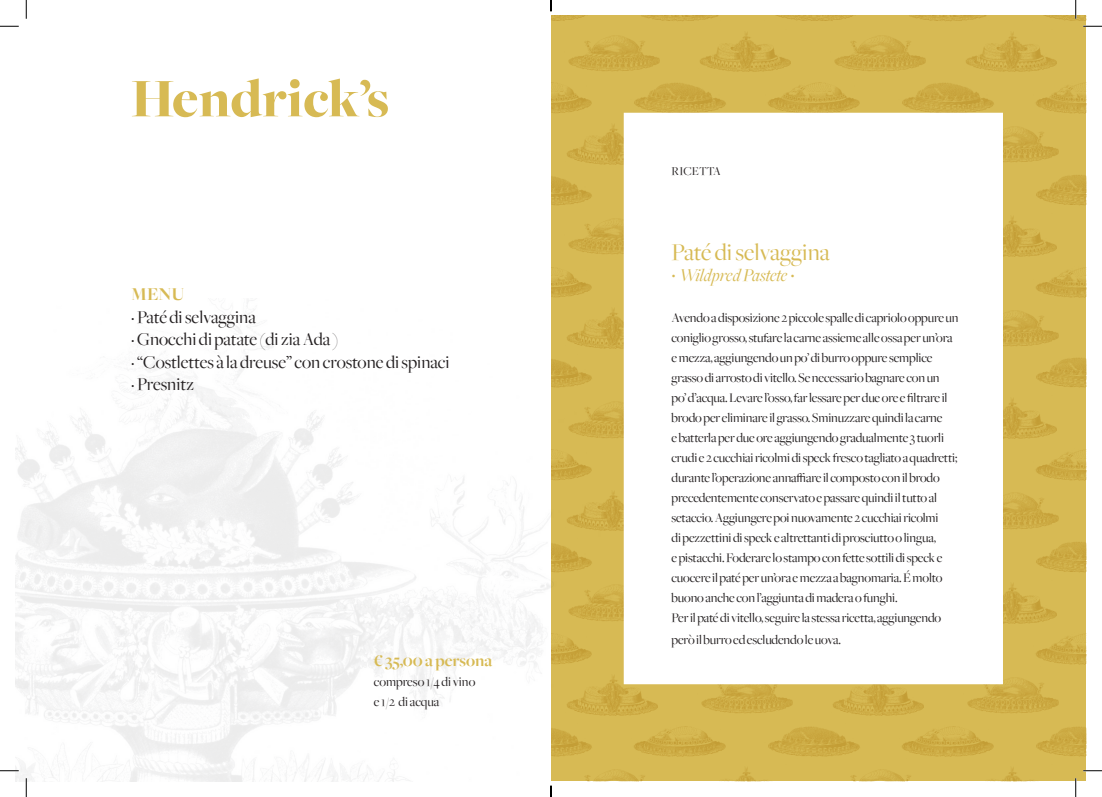
<style>
.page{position:relative;width:1102px;height:797px;background:#fff}
.page>*{position:absolute;margin:0;border:0;box-sizing:border-box;transform-origin:0 0}
.t1{font:900 56.25px "Freight Big";color:#d7ba54}
.t2{font:25px "Freight Big";color:#d7ba54}
.t3{font:18.75px/22.5px "Freight Big";color:#231f20}
.t4{font:italic 18.75px "Freight Big";letter-spacing:-.01em;color:#d7ba54}
.t5{font:700 18.75px "Freight Big";color:#d7ba54}
.t6{font:700 17.5px "Freight Big";color:#d7ba54}
.t7{font:13.75px/20px "Freight Big";letter-spacing:-.01em;color:#231f20}
.t8{font:12.5px "Freight Big";color:#231f20}
.s1{font-style:normal;font-size:23.75px}
</style>
<div class="page">
<div style="left:551px;top:16px;width:535px;height:765px;background:#d7ba54"></div>
<img style="left:551px;top:267px;width:41px;height:30px">
<img style="left:1036px;top:268px;width:50px;height:30px">
<img style="left:568px;top:224px;width:55px;height:30px">
<img style="left:1002px;top:214px;width:55px;height:44px">
<img style="left:642px;top:16px;width:76px;height:5px">
<img style="left:910px;top:16px;width:76px;height:5px">
<img style="left:779px;top:16px;width:73px;height:5px">
<img style="left:1046px;top:16px;width:40px;height:5px">
<img style="left:568px;top:37px;width:92px;height:34px">
<img style="left:700px;top:33px;width:91px;height:39px">
<img style="left:834px;top:37px;width:92px;height:34px">
<img style="left:966px;top:33px;width:91px;height:39px">
<img style="left:1002px;top:309px;width:57px;height:38px">
<img style="left:551px;top:82px;width:41px;height:31px">
<img style="left:764px;top:82px;width:96px;height:31px">
<img style="left:1036px;top:83px;width:50px;height:31px">
<img style="left:630px;top:83px;width:96px;height:30px">
<img style="left:898px;top:83px;width:96px;height:30px">
<img style="left:551px;top:176px;width:41px;height:29px">
<img style="left:1036px;top:175px;width:50px;height:30px">
<img style="left:567px;top:125px;width:56px;height:40px">
<img style="left:1002px;top:124px;width:57px;height:39px">
<img style="left:1036px;top:634px;width:50px;height:31px">
<img style="left:1002px;top:580px;width:55px;height:44px">
<img style="left:636px;top:726px;width:90px;height:31px">
<img style="left:902px;top:726px;width:92px;height:31px">
<img style="left:768px;top:727px;width:92px;height:30px">
<img style="left:1036px;top:727px;width:50px;height:29px">
<img style="left:636px;top:775px;width:9px;height:6px">
<img style="left:727px;top:768px;width:40px;height:13px">
<img style="left:851px;top:771px;width:60px;height:10px">
<img style="left:993px;top:768px;width:40px;height:13px">
<img style="left:1036px;top:358px;width:50px;height:29px">
<img style="left:1002px;top:396px;width:55px;height:44px">
<img style="left:636px;top:684px;width:26px;height:31px">
<img style="left:696px;top:684px;width:101px;height:29px">
<img style="left:831px;top:684px;width:97px;height:32px">
<img style="left:962px;top:675px;width:97px;height:38px">
<img style="left:1036px;top:450px;width:50px;height:31px">
<img style="left:1036px;top:542px;width:50px;height:30px">
<img style="left:1002px;top:491px;width:57px;height:38px">
<img style="left:16px;top:300px;width:620px;height:481px">
<div style="left:623px;top:113px;width:379px;height:571px;background:#fff"></div>
<svg style="left:0;top:25px;width:19px;height:2px"></svg>
<svg style="left:1083px;top:25px;width:18px;height:2px"></svg>
<svg style="left:0;top:770px;width:19px;height:1px"></svg>
<svg style="left:1083px;top:770px;width:18px;height:1px"></svg>
<svg style="left:25px;top:0;width:2px;height:19px"></svg>
<svg style="left:25px;top:778px;width:2px;height:19px"></svg>
<svg style="left:1074px;top:0;width:2px;height:19px"></svg>
<svg style="left:1075px;top:778px;width:1px;height:19px"></svg>
<svg style="left:550px;top:785px;width:1px;height:12px"></svg>
<h1 class="t1" style="left:131px;top:68px;width:259px">Hendrick’s</h1>
<h3 class="t5" style="left:131px;top:284px;width:55px">MENU</h3>
<h3 class="t3" style="left:131px;top:306px;width:320px">· Paté di selvaggina<br>· Gnocchi di patate (di zia Ada )<br>· “Costlettes à la dreuse” con crostone di spinaci · Presnitz</h3>
<p class="t6" style="left:374px;top:650px;width:120px">€ 35,00 a persona</p>
<p class="t7" style="left:374px;top:671px;width:103px">compreso 1/4 di vino e 1/2 di acqua</p>
<p class="t8" style="left:671px;top:164px;width:51px">RICETTA</p>
<h2 class="t2" style="left:671px;top:238px;width:160px">Paté di selvaggina</h2>
<h3 class="t4" style="left:671px;top:265px;width:125px"><span class="s1">·</span> Wildpred Pastete <span class="s1">·</span></h3>
<p class="t7" style="left:671px;top:308px;width:288px">Avendo a disposizione 2 piccole spalle di capriolo oppure un coniglio grosso, stufare la carne assieme alle ossa per un’ora e mezza, aggiungendo un po’ di burro oppure semplice grasso di arrosto di vitello. Se necessario bagnare con un<br>po’ d’acqua. Levare l’osso, far lessare per due ore e filtrare il brodo per eliminare il grasso. Sminuzzare quindi la carne<br>e batterla per due ore aggiungendo gradualmente 3 tuorli crudi e 2 cucchiai ricolmi di speck fresco tagliato a quadretti; durante l’operazione annaffiare il composto con il brodo precedentemente conservato e passare quindi il tutto al setaccio. Aggiungere poi nuovamente 2 cucchiai ricolmi<br>di pezzettini di speck e altrettanti di prosciutto o lingua,<br>e pistacchi. Foderare lo stampo con fette sottili di speck e cuocere il paté per un’ora e mezza a bagnomaria. É molto buono anche con l’aggiunta di madera o funghi.<br>Per il paté di vitello, seguire la stessa ricetta, aggiungendo</p>
<p class="t7" style="left:671px;top:629px;width:171px">però il burro ed escludendo le uova.</p>
</div>
